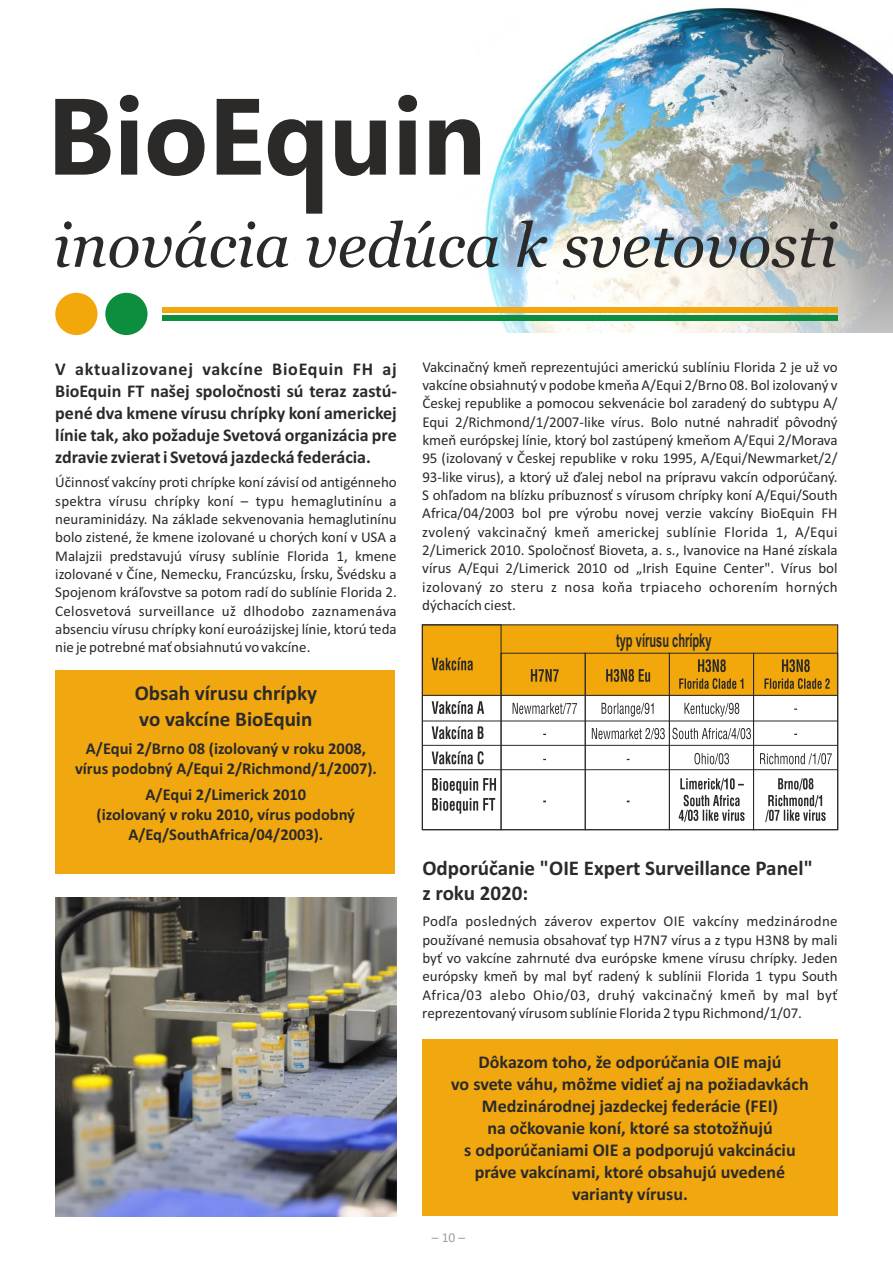
<style>
.page{position:relative;width:893px;height:1263px;background:#fff}
.page>*{position:absolute;margin:0;border:0;box-sizing:border-box;transform-origin:0 0}
.t1{font:italic 61.35px "Georgia";color:#2b2a29}
.t2{font:700 21px/25.7px "Calibri";color:#2b2a29}
.t3{font:700 18.75px "Arial Narrow";color:#2b2a29;scale:.72 1}
.t4{font:700 18px/21.9px "Calibri";color:#2b2a29;text-align:justify}
.t5{font:700 16.5px/20.1px "Calibri";color:#2b2a29;text-align:center}
.t6{font:15px/18.3px "Calibri";color:#2b2a29;text-align:justify}
.t7{font:13.5px "Calibri";color:#9d9e9e}
</style>
<div class="page">
<img style="left:454px;top:7px;width:439px;height:326px">
<div style="left:422px;top:625px;width:416px;height:70px;background:#f2a80b"></div>
<div style="left:55px;top:670px;width:340px;height:203px;background:#f1a710"></div>
<div style="left:422px;top:1040px;width:416px;height:176px;background:#f1a710"></div>
<svg style="left:55px;top:95px;width:425px;height:119px"></svg>
<svg style="left:432px;top:764px;width:394px;height:58px"></svg>
<svg style="left:432px;top:657px;width:400px;height:107px"></svg>
<div style="left:501px;top:653px;width:84px;height:177px;border:1px solid #2b2a29"></div>
<div style="left:585px;top:653px;width:84px;height:177px;border:1px solid #2b2a29"></div>
<div style="left:669px;top:653px;width:85px;height:177px;border:1px solid #2b2a29"></div>
<div style="left:753px;top:653px;width:85px;height:177px;border:1px solid #2b2a29"></div>
<hr style="left:422px;top:695px;width:416px;height:1px;background:#2b2a29">
<hr style="left:422px;top:721px;width:416px;height:1px;background:#2b2a29">
<hr style="left:422px;top:745px;width:416px;height:1px;background:#2b2a29">
<hr style="left:422px;top:769px;width:416px;height:1px;background:#2b2a29">
<div style="left:55px;top:293px;width:43px;height:42px;background:#f2a80b;border-radius:50%"></div>
<div style="left:105px;top:293px;width:43px;height:42px;background:#0d8e3e;border-radius:50%"></div>
<div style="left:163px;top:307px;width:675px;height:5px;background:#f2a80b"></div>
<div style="left:163px;top:315px;width:675px;height:6px;background:#0d8e3e"></div>
<img style="left:55px;top:897px;width:342px;height:319px">
<h1 class="t1" style="left:53px;top:220px;width:786px">inovácia vedúca k svetovosti</h1>
<p class="t4" style="left:55px;top:359px;width:343px">V aktualizovanej vakcíne BioEquin FH aj BioEquin FT našej spoločnosti sú teraz zastú&shy;pené dva kmene vírusu chrípky koní americkej línie tak, ako požaduje Svetová organizácia pre zdravie zvierat i Svetová jazdecká federácia.</p>
<p class="t6" style="left:55px;top:474px;width:343px">Účinnosť vakcíny proti chrípke koní závisí od antigénneho spektra vírusu chrípky koní – typu hemaglutinínu a neuraminidázy. Na základe sekvenovania hemaglutinínu bolo zistené, že kmene izolované u chorých koní v USA a Malajzii predstavujú vírusy sublínie Florida 1, kmene izolované v Číne, Nemecku, Francúzsku, Írsku, Švédsku a Spojenom kráľovstve sa potom radí do sublínie Florida 2.<br>Celosvetová surveillance už dlhodobo zaznamenáva absenciu vírusu chrípky koní euroázijskej línie, ktorú teda nie je potrebné mať obsiahnutú vo vakcíne.</p>
<h2 class="t2" style="left:135px;top:682px;width:184px">Obsah vírusu chrípky vo vakcíne BioEquin</h2>
<p class="t5" style="left:75px;top:739px;width:303px">A/Equi 2/Brno 08 (izolovaný v roku 2008, vírus podobný A/Equi 2/Richmond/1/2007).</p>
<p class="t5" style="left:97px;top:786px;width:260px">A/Equi 2/Limerick 2010<br>(izolovaný v roku 2010, vírus podobný<br>A/Eq/SouthAfrica/04/2003).</p>
<p class="t6" style="left:422px;top:359px;width:417px">Vakcinačný kmeň reprezentujúci americkú sublíniu Florida 2 je už vo vakcíne obsiahnutý v podobe kmeňa A/Equi 2/Brno 08. Bol izolovaný v Českej republike a pomocou sekvenácie bol zaradený do subtypu A/ Equi 2/Richmond/1/2007-like vírus. Bolo nutné nahradiť pôvodný kmeň európskej línie, ktorý bol zastúpený kmeňom A/Equi 2/Morava 95 (izolovaný v Českej republike v roku 1995, A/Equi/Newmarket/2/ 93-like virus), a ktorý už ďalej nebol na prípravu vakcín odporúčaný.<br>S ohľadom na blízku príbuznosť s vírusom chrípky koní A/Equi/South Africa/04/2003 bol pre výrobu novej verzie vakcíny BioEquin FH zvolený vakcinačný kmeň americkej sublínie Florida 1, A/Equi 2/Limerick 2010. Spoločnosť Bioveta, a. s., Ivanovice na Hané získala vírus A/Equi 2/Limerick 2010 od „Irish Equine Center". Vírus bol izolovaný zo steru z nosa koňa trpiaceho ochorením horných dýchacích ciest.</p>
<p class="t3" style="left:616px;top:633px;width:134px">typ vírusu chrípky</p>
<h2 class="t2" style="left:422px;top:857px;width:392px">Odporúčanie "OIE Expert Surveillance Panel" z roku 2020:</h2>
<p class="t6" style="left:422px;top:913px;width:417px">Podľa posledných záverov expertov OIE vakcíny medzinárodne používané nemusia obsahovať typ H7N7 vírus a z typu H3N8 by mali byť vo vakcíne zahrnuté dva európske kmene vírusu chrípky. Jeden európsky kmeň by mal byť radený k sublínii Florida 1 typu South Africa/03 alebo Ohio/03, druhý vakcinačný kmeň by mal byť reprezentovaný vírusom sublínie Florida 2 typu Richmond/1/07.</p>
<p class="t4" style="left:451px;top:1052px;width:359px;text-align:center">Dôkazom toho, že odporúčania OIE majú<br>vo svete váhu, môžme vidieť aj na požiadavkách Medzinárodnej jazdeckej federácie (FEI)<br>na očkovanie koní, ktoré sa stotožňujú<br>s odporúčaniami OIE a podporujú vakcináciu práve vakcínami, ktoré obsahujú uvedené varianty vírusu.</p>
<p class="t7" style="left:432px;top:1231px;width:35px">– 10 –</p>
</div>
